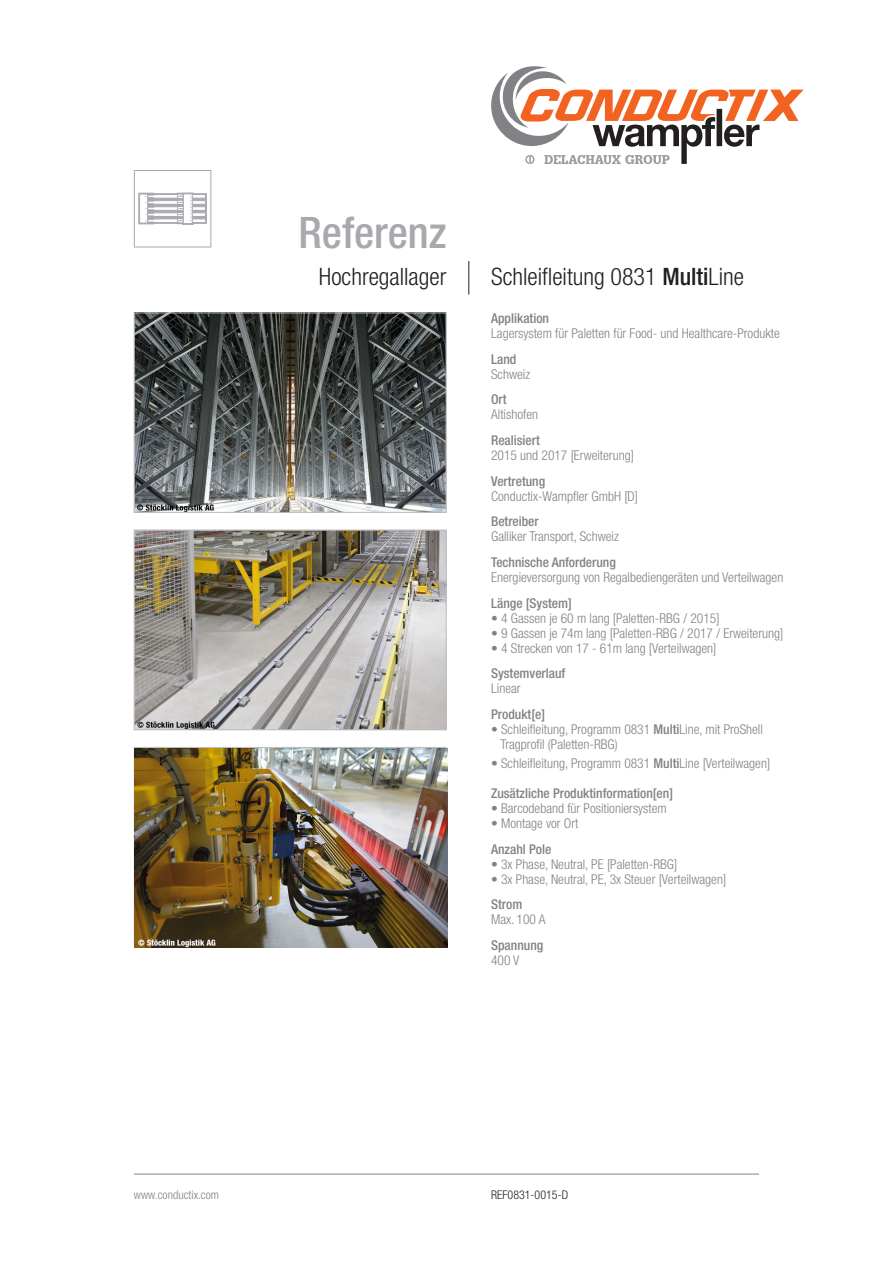
<style>
.page{position:relative;width:893px;height:1263px;background:#fff}
.page>*{position:absolute;margin:0;border:0;box-sizing:border-box;transform-origin:0 0}
.t1{font:500 condensed 43.5px "Helvetica Neue LT";color:#a8a9ad}
.t2{font:300 condensed 24px "Helvetica Neue LT";color:#231f20}
.t3{font:300 condensed 13.5px/15px "Helvetica Neue LT";color:#808285}
.t4{font:500 condensed 13.5px "Helvetica Neue LT";color:#808285}
.t5{font:300 condensed 12px "Helvetica Neue LT";color:#808285}
.t6{font:300 condensed 12px "Helvetica Neue LT";color:#231f20}
.s1{font-weight:500}
</style>
<div class="page">
<hr style="left:134px;top:1174px;width:625px;height:1px;background:#808285">
<svg style="left:491px;top:66px;width:313px;height:98px"></svg>
<hr style="left:468px;top:261px;width:1px;height:34px;background:#231f20">
<svg style="left:138px;top:193px;width:69px;height:32px"></svg>
<div style="left:134px;top:170px;width:77px;height:77px;border:1px solid #a8a9ad"></div>
<img style="left:136px;top:532px;width:308px;height:196px">
<div style="left:134px;top:530px;width:312px;height:200px;border:1px solid #bcbdc0"></div>
<img style="left:136px;top:315px;width:308px;height:196px">
<div style="left:134px;top:313px;width:312px;height:200px;border:1px solid #bcbdc0"></div>
<img style="left:134px;top:748px;width:313px;height:199px">
<h1 class="t1" style="left:299px;top:207px;width:149px">Referenz</h1>
<h2 class="t2" style="left:319px;top:263px;width:129px">Hochregallager</h2>
<h2 class="t2" style="left:491px;top:263px;width:254px">Schleifleitung 0831 <span class="s1">Multi</span>Line</h2>
<p class="t4" style="left:491px;top:310px;width:59px">Applikation</p>
<p class="t3" style="left:491px;top:326px;width:290px">Lagersystem für Paletten für Food- und Healthcare-Produkte</p>
<p class="t4" style="left:491px;top:351px;width:27px">Land</p>
<p class="t3" style="left:491px;top:366px;width:40px">Schweiz</p>
<p class="t4" style="left:491px;top:392px;width:17px">Ort</p>
<p class="t3" style="left:491px;top:407px;width:48px">Altishofen</p>
<p class="t4" style="left:491px;top:432px;width:50px">Realisiert</p>
<p class="t3" style="left:491px;top:448px;width:144px">2015 und 2017 [Erweiterung]</p>
<p class="t4" style="left:491px;top:473px;width:56px">Vertretung</p>
<p class="t3" style="left:491px;top:488px;width:148px">Conductix-Wampfler GmbH [D]</p>
<p class="t4" style="left:491px;top:513px;width:49px">Betreiber</p>
<p class="t3" style="left:491px;top:529px;width:129px">Galliker Transport, Schweiz</p>
<p class="t4" style="left:491px;top:554px;width:126px">Technische Anforderung</p>
<p class="t3" style="left:491px;top:570px;width:294px">Energieversorgung von Regalbediengeräten und Verteilwagen</p>
<p class="t4" style="left:491px;top:595px;width:82px">Länge [System]</p>
<p class="t3" style="left:491px;top:610px;width:230px">• 4 Gassen je 60 m lang [Paletten-RBG / 2015]</p>
<p class="t3" style="left:491px;top:625px;width:294px">• 9 Gassen je 74m lang [Paletten-RBG / 2017 / Erweiterung]</p>
<p class="t3" style="left:491px;top:640px;width:227px">• 4 Strecken von 17 - 61m lang [Verteilwagen]</p>
<p class="t4" style="left:491px;top:665px;width:76px">Systemverlauf</p>
<p class="t3" style="left:491px;top:681px;width:31px">Linear</p>
<p class="t4" style="left:491px;top:706px;width:55px">Produkt[e]</p>
<p class="t3" style="left:500px;top:721px;width:264px;text-indent:-9px">• Schleifleitung, Programm 0831 <span class="s1">Multi</span>Line, mit ProShell<br>Tragprofil (Paletten-RBG)</p>
<p class="t3" style="left:491px;top:756px;width:281px">• Schleifleitung, Programm 0831 <span class="s1">Multi</span>Line [Verteilwagen]</p>
<p class="t4" style="left:491px;top:785px;width:183px">Zusätzliche Produktinformation[en]</p>
<p class="t3" style="left:491px;top:801px;width:177px">• Barcodeband für Positioniersystem</p>
<p class="t3" style="left:491px;top:816px;width:89px">• Montage vor Ort</p>
<p class="t4" style="left:491px;top:841px;width:62px">Anzahl Pole</p>
<p class="t3" style="left:491px;top:856px;width:188px">• 3x Phase, Neutral, PE [Paletten-RBG]</p>
<p class="t3" style="left:491px;top:871px;width:237px">• 3x Phase, Neutral, PE, 3x Steuer [Verteilwagen]</p>
<p class="t4" style="left:491px;top:896px;width:33px">Strom</p>
<p class="t3" style="left:491px;top:912px;width:56px">Max. 100 A</p>
<p class="t4" style="left:491px;top:937px;width:54px">Spannung</p>
<p class="t3" style="left:491px;top:953px;width:30px">400 V</p>
<p class="t5" style="left:134px;top:1187px;width:87px">www.conductix.com</p>
<p class="t6" style="left:491px;top:1188px;width:78px">REF0831-0015-D</p>
</div>
